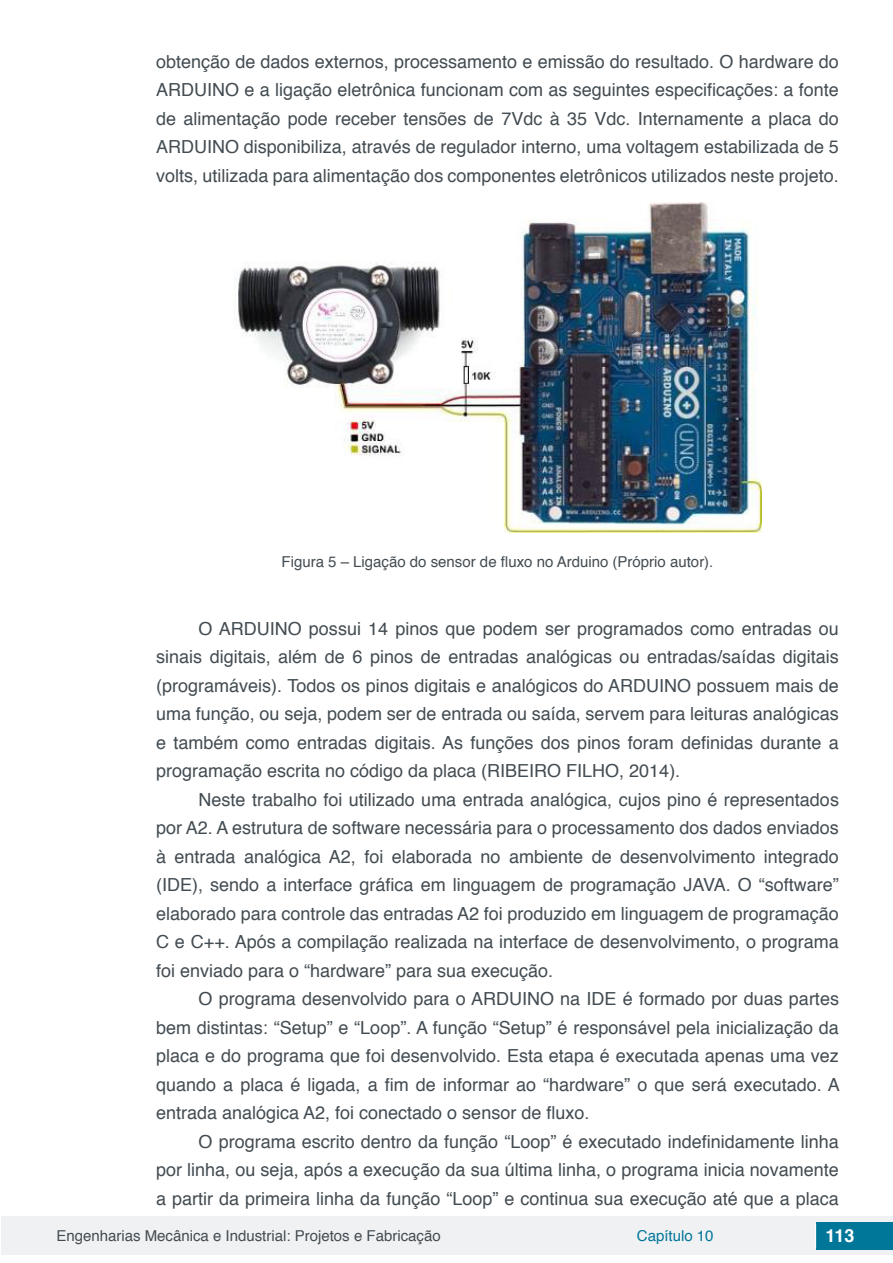
<style>
.page{position:relative;width:893px;height:1263px;background:#fff}
.page>*{position:absolute;margin:0;border:0;box-sizing:border-box;transform-origin:0 0}
.t1{font:18px/28.5px "Helvetica";color:#434c52;text-align:justify}
.t2{font:700 18px "Helvetica";color:#fff}
.t3{font:15px "Helvetica";color:#434c52}
.t4{font:15px "Helvetica";color:#007699}
</style>
<div class="page">
<div style="left:1px;top:1216px;width:891px;height:38px;background:#f0f1f2"></div>
<div style="left:816px;top:1222px;width:77px;height:27px;background:#007699"></div>
<svg style="left:815px;top:1224px;width:1px;height:24px"></svg>
<img style="left:235px;top:202px;width:526px;height:330px">
<p class="t1" style="left:156px;top:47px;width:684px">obtenção de dados externos, processamento e emissão do resultado. O hardware do ARDUINO e a ligação eletrônica funcionam com as seguintes especificações: a fonte de alimentação pode receber tensões de 7Vdc à 35 Vdc. Internamente a placa do ARDUINO disponibiliza, através de regulador interno, uma voltagem estabilizada de 5 volts, utilizada para alimentação dos componentes eletrônicos utilizados neste projeto.</p>
<p class="t3" style="left:282px;top:551px;width:433px">Figura 5 – Ligação do sensor de fluxo no Arduino (Próprio autor).</p>
<p class="t1" style="left:156px;top:615px;width:684px;text-indent:43px">O ARDUINO possui 14 pinos que podem ser programados como entradas ou sinais digitais, além de 6 pinos de entradas analógicas ou entradas/saídas digitais (programáveis). Todos os pinos digitais e analógicos do ARDUINO possuem mais de uma função, ou seja, podem ser de entrada ou saída, servem para leituras analógicas e também como entradas digitais. As funções dos pinos foram definidas durante a programação escrita no código da placa (RIBEIRO FILHO, 2014).</p>
<p class="t1" style="left:156px;top:786px;width:684px;text-indent:43px">Neste trabalho foi utilizado uma entrada analógica, cujos pino é representados por A2. A estrutura de software necessária para o processamento dos dados enviados à entrada analógica A2, foi elaborada no ambiente de desenvolvimento integrado (IDE), sendo a interface gráfica em linguagem de programação JAVA. O “software” elaborado para controle das entradas A2 foi produzido em linguagem de programação C e C++. Após a compilação realizada na interface de desenvolvimento, o programa foi enviado para o “hardware” para sua execução.</p>
<p class="t1" style="left:156px;top:985px;width:685px;text-indent:43px">O programa desenvolvido para o ARDUINO na IDE é formado por duas partes bem distintas: “Setup” e “Loop”. A função “Setup” é responsável pela inicialização da placa e do programa que foi desenvolvido. Esta etapa é executada apenas uma vez quando a placa é ligada, a fim de informar ao “hardware” o que será executado. A entrada analógica A2, foi conectado o sensor de fluxo.</p>
<p class="t1" style="left:156px;top:1128px;width:684px;text-indent:43px">O programa escrito dentro da função “Loop” é executado indefinidamente linha por linha, ou seja, após a execução da sua última linha, o programa inicia novamente a partir da primeira linha da função “Loop” e continua sua execução até que a placa</p>
<p class="t3" style="left:56px;top:1224px;width:386px">Engenharias Mecânica e Industrial: Projetos e Fabricação</p>
<p class="t4" style="left:637px;top:1224px;width:78px">Capítulo 10</p>
<p class="t2" style="left:825px;top:1221px;width:31px">113</p>
</div>
